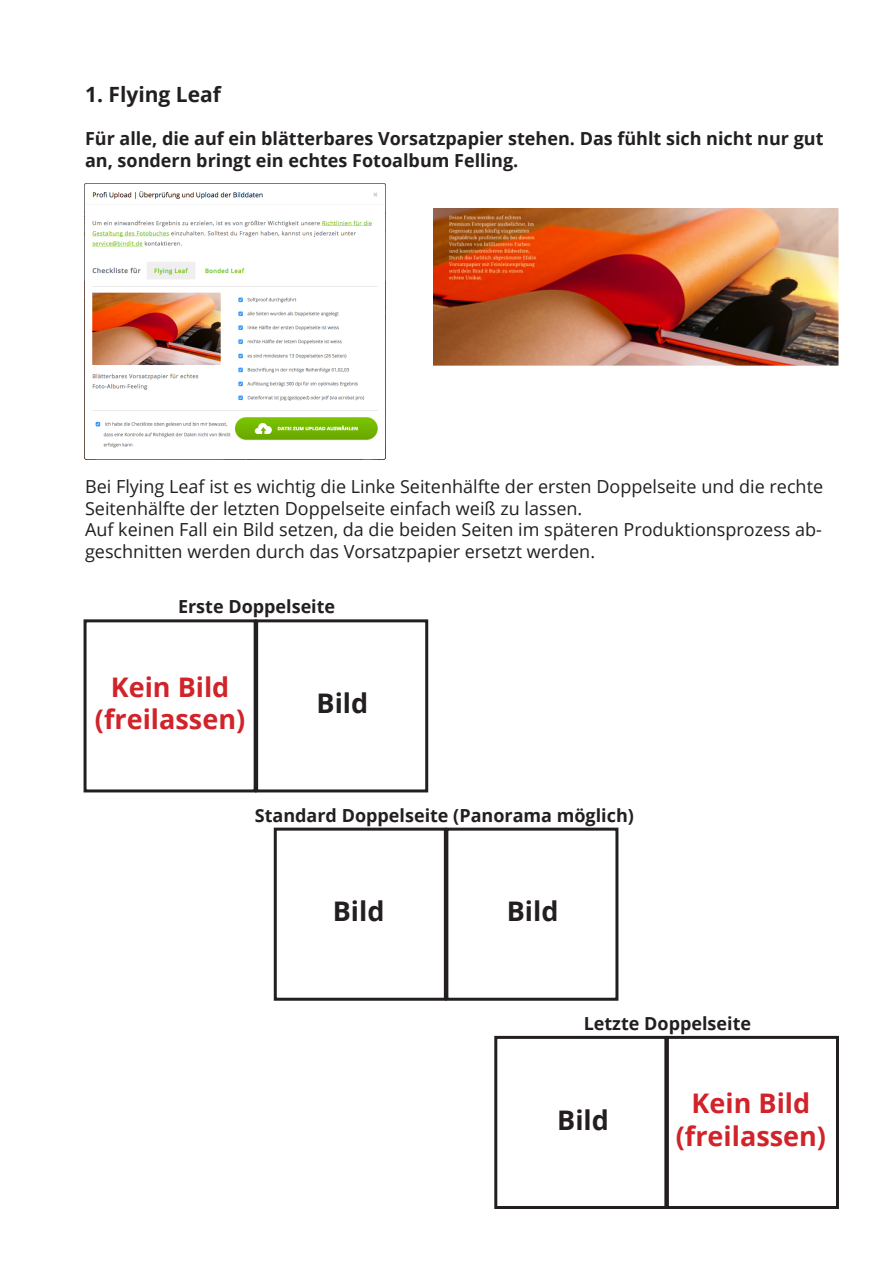
<style>
.page{position:relative;width:893px;height:1263px;background:#fff}
.page>*{position:absolute;margin:0;border:0;box-sizing:border-box;transform-origin:0 0}
.t1{font:700 27px "Open Sans";color:#d1232a}
.t2{font:700 27px "Open Sans";color:#231f20}
.t3{font:700 21px "Open Sans";color:#231f20}
.t4{font:18px/21.6px "Open Sans";color:#231f20}
.t5{font:700 18px/21.6px "Open Sans";color:#231f20}
</style>
<div class="page">
<img style="left:434px;top:209px;width:405px;height:157px">
<div style="left:84px;top:619px;width:173px;height:173px;border:3px solid #231f20"></div>
<div style="left:255px;top:619px;width:173px;height:173px;border:3px solid #231f20"></div>
<div style="left:494px;top:1036px;width:173px;height:173px;border:3px solid #231f20"></div>
<div style="left:666px;top:1036px;width:173px;height:173px;border:3px solid #231f20"></div>
<div style="left:274px;top:828px;width:173px;height:173px;border:3px solid #231f20"></div>
<div style="left:445px;top:828px;width:173px;height:173px;border:3px solid #231f20"></div>
<img style="left:84px;top:184px;width:302px;height:275px">
<p class="t3" style="left:85px;top:80px;width:137px">1. Flying Leaf</p>
<p class="t5" style="left:85px;top:128px;width:740px">Für alle, die auf ein blätterbares Vorsatzpapier stehen. Das fühlt sich nicht nur gut an, sondern bringt ein echtes Fotoalbum Felling.</p>
<p class="t4" style="left:85px;top:475px;width:740px">Bei Flying Leaf ist es wichtig die Linke Seitenhälfte der ersten Doppelseite und die rechte<br>Seitenhälfte der letzten Doppelseite einfach weiß zu lassen.</p>
<p class="t4" style="left:85px;top:519px;width:738px">Auf keinen Fall ein Bild setzen, da die beiden Seiten im späteren Produktionsprozess ab&shy;geschnitten werden durch das Vorsatzpapier ersetzt werden.</p>
<p class="t5" style="left:178px;top:596px;width:159px">Erste Doppelseite</p>
<p class="t1" style="left:111px;top:668px;width:120px">Kein Bild</p>
<p class="t1" style="left:95px;top:700px;width:152px">(freilassen)</p>
<p class="t2" style="left:317px;top:684px;width:53px">Bild</p>
<p class="t5" style="left:255px;top:804px;width:381px">Standard Doppelseite (Panorama möglich)</p>
<p class="t2" style="left:333px;top:892px;width:53px">Bild</p>
<p class="t2" style="left:507px;top:892px;width:53px">Bild</p>
<p class="t5" style="left:584px;top:1012px;width:169px">Letzte Doppelseite</p>
<p class="t2" style="left:557px;top:1101px;width:53px">Bild</p>
<p class="t1" style="left:692px;top:1084px;width:120px">Kein Bild</p>
<p class="t1" style="left:676px;top:1117px;width:152px">(freilassen)</p>
</div>
